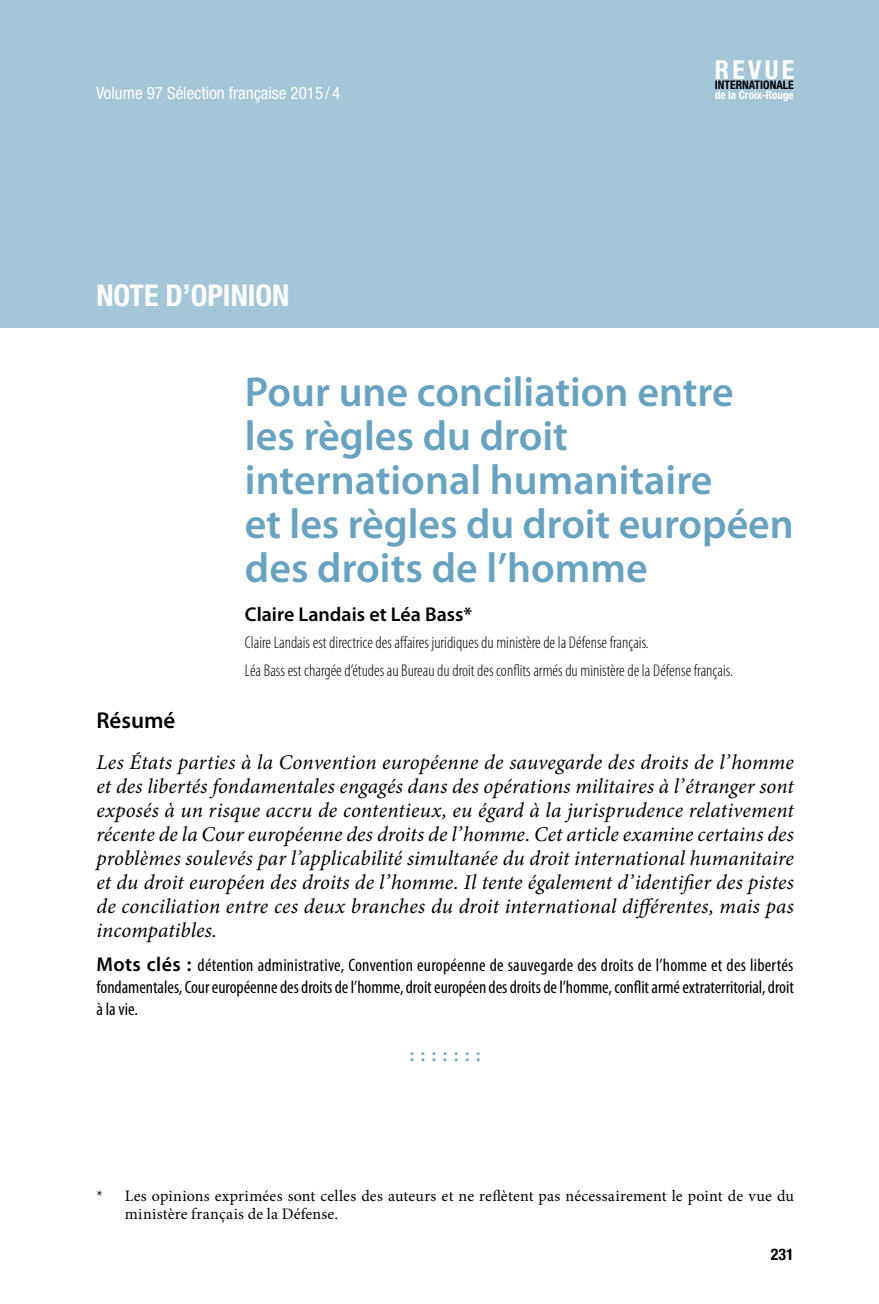
<style>
.page{position:relative;width:879px;height:1304px;background:#fff}
.page>*{position:absolute;margin:0;border:0;box-sizing:border-box;transform-origin:0 0}
.Titre_article{font:600 42px/44px "Myriad Pro";color:#67a2c0}
.Chapitre{font:700 condensed 30px "Helvetica Neue";color:#fff}
.t1{font:700 condensed 26.2px "Helvetica Neue";letter-spacing:.13em;color:#fff}
.Head1{font:600 23px "Myriad Pro";color:#000}
.Intro{font:italic 21px/24px "Minion Pro";letter-spacing:.005em;color:#000;text-align:justify}
.t2{font:600 21px "Minion Pro";color:#67a2c0}
.Auteur_article{font:600 20px "Myriad Pro";color:#000}
.Motcle{font:condensed 18px/22px "Myriad Pro";color:#000;text-align:justify}
.Exergue{font:300 condensed 17px "Myriad Pro";color:#000}
.t3{font:condensed 17px "Helvetica Neue LT Std";color:#fff}
.notes{font:16px/18px "Minion Pro";letter-spacing:.015em;color:#000}
.t4{font:700 condensed 16px "Helvetica Neue";color:#000}
.t5{font:700 condensed 11.8px "Helvetica Neue";color:#000}
.t6{font:700 condensed 11.4px "Helvetica Neue";color:#fff}
.s1{font-weight:600;font-stretch:normal;font-size:20px}
</style>
<div class="page">
<div style="left:0;top:0;width:879px;height:328px;background:#a5c6d9"></div>
<p class="t3" style="left:96px;top:83px;width:245px">Volume 97 Sélection française 2015 / 4</p>
<p class="Chapitre" style="left:96px;top:277px;width:195px">NOTE D’OPINION</p>
<p class="t1" style="left:715px;top:54px;width:81px">REVUE</p>
<p class="t5" style="left:715px;top:78px;width:80px">INTERNATIONALE</p>
<p class="t6" style="left:715px;top:88px;width:80px">de la Croix-Rouge</p>
<p class="Titre_article" style="left:245px;top:369px;width:550px">Pour une conciliation entre les règles du droit international humanitaire<br>et les règles du droit européen des droits de l’homme</p>
<p class="Auteur_article" style="left:245px;top:601px;width:229px">Claire Landais et Léa Bass*</p>
<p class="Exergue" style="left:245px;top:634px;width:405px">Claire Landais est directrice des affaires juridiques du ministère de la Défense français.</p>
<p class="Exergue" style="left:245px;top:661px;width:489px">Léa Bass est chargée d’études au Bureau du droit des conflits armés du ministère de la Défense français.</p>
<p class="Head1" style="left:96px;top:706px;width:81px">Résumé</p>
<p class="Intro" style="left:96px;top:750px;width:699px">Les États parties à la Convention européenne de sauvegarde des droits de l’homme et des libertés fondamentales engagés dans des opérations militaires à l’étranger sont exposés à un risque accru de contentieux, eu égard à la jurisprudence relativement récente de la Cour européenne des droits de l’homme. Cet article examine certains des problèmes soulevés par l’applicabilité simultanée du droit international humanitaire et du droit européen des droits de l’homme. Il tente également d’identifier des pistes de conciliation entre ces deux branches du droit international différentes, mais pas incompatibles.</p>
<p class="Motcle" style="left:96px;top:954px;width:699px"><span class="s1">Mots clés :</span> détention administrative, Convention européenne de sauvegarde des droits de l’homme et des libertés fondamentales, Cour européenne des droits de l’homme, droit européen des droits de l’homme, conflit armé extraterritorial, droit à la vie.</p>
<p class="t2" style="left:409px;top:1040px;width:73px">:::::::</p>
<p class="notes" style="left:125px;top:1187px;width:671px;text-indent:-28px">* Les opinions exprimées sont celles des auteurs et ne reflètent pas nécessairement le point de vue du ministère français de la Défense.</p>
<p class="t4" style="left:771px;top:1244px;width:25px">231</p>
</div>
